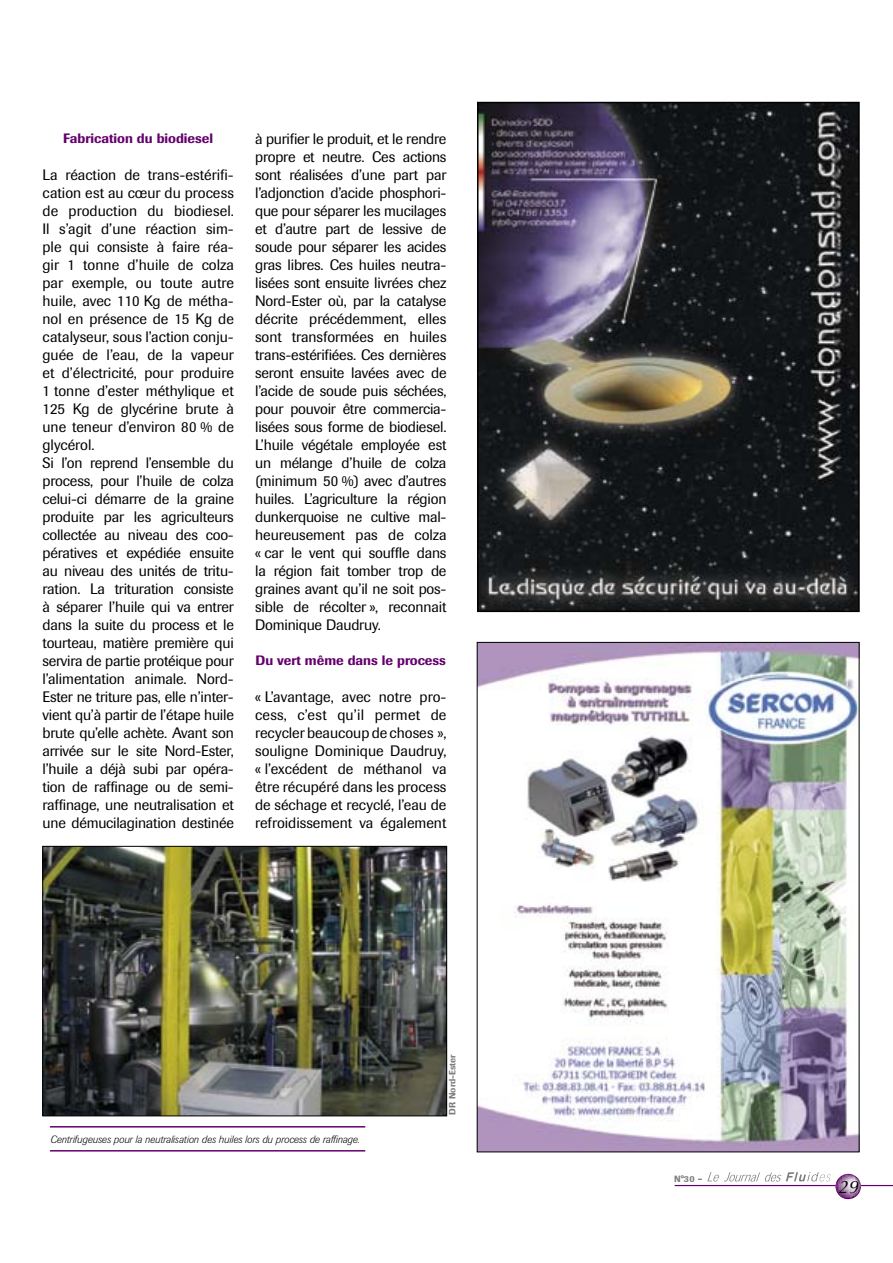
<style>
.page{position:relative;width:893px;height:1263px;background:#fff}
.page>*{position:absolute;margin:0;border:0;box-sizing:border-box;transform-origin:0 0}
.t1{font:italic 18px "Optima";color:#000}
.t2{font:15px/18px "Imago";letter-spacing:-.015em;color:#000;text-align:justify}
.t3{font:500 13.5px "Imago";color:#64006d}
.t4{font:italic 300 10.5px "Imago";color:#000}
.t5{font:500 9px "Imago";color:#7c7c7c}
.s1{font-size:10.5px}
</style>
<div class="page">
<hr style="left:675px;top:1185px;width:218px;height:1px;background:#64006d">
<svg style="left:707px;top:1172px;width:154px;height:27px"></svg>
<img style="left:479px;top:644px;width:378px;height:506px">
<img style="left:480px;top:105px;width:377px;height:504px">
<div style="left:477px;top:102px;width:383px;height:510px;border:2px solid #000"></div>
<hr style="left:50px;top:1126px;width:315px;height:1px;background:#64006d">
<hr style="left:50px;top:1150px;width:315px;height:1px;background:#64006d">
<img style="left:45px;top:848px;width:400px;height:266px">
<div style="left:43px;top:846px;width:404px;height:270px;border:1px solid #000"></div>
<p class="t3" style="left:63px;top:130px;width:152px">Fabrication du biodiesel</p>
<p class="t2" style="left:43px;top:166px;width:193px;text-align:left">La réaction de trans-estérifi&shy;cation est au cœur du process de production du biodiesel.<br>Il s’agit d’une réaction sim&shy;ple qui consiste à faire réa&shy;gir 1 tonne d’huile de colza par exemple, ou toute autre huile, avec 110 Kg de métha&shy;nol en présence de 15 Kg de catalyseur, sous l’action conju&shy;guée de l’eau, de la vapeur et d’électricité, pour produire<br>1 tonne d’ester méthylique et<br>125 Kg de glycérine brute à une teneur d’environ 80 % de glycérol.<br>Si l’on reprend l’ensemble du process, pour l’huile de colza celui-ci démarre de la graine produite par les agriculteurs collectée au niveau des coo&shy;pératives et expédiée ensuite au niveau des unités de tritu&shy;ration. La trituration consiste à séparer l’huile qui va entrer dans la suite du process et le tourteau, matière première qui servira de partie protéique pour l’alimentation animale. Nord-<br>Ester ne triture pas, elle n’inter&shy;vient qu’à partir de l’étape huile brute qu’elle achète. Avant son arrivée sur le site Nord-Ester, l’huile a déjà subi par opéra&shy;tion de raffinage ou de semi&shy;raffinage, une neutralisation et une démucilagination destinée</p>
<p class="t2" style="left:255px;top:130px;width:193px">à purifier le produit, et le rendre propre et neutre. Ces actions sont réalisées d’une part par l’adjonction d’acide phosphori&shy;que pour séparer les mucilages et d’autre part de lessive de soude pour séparer les acides gras libres. Ces huiles neutra&shy;lisées sont ensuite livrées chez Nord-Ester où, par la catalyse décrite précédemment, elles sont transformées en huiles trans-estérifiées. Ces dernières seront ensuite lavées avec de l’acide de soude puis séchées, pour pouvoir être commercia&shy;lisées sous forme de biodiesel.<br>L’huile végétale employée est un mélange d’huile de colza (minimum 50 %) avec d’autres huiles. L’agriculture la région dunkerquoise ne cultive mal&shy;heureusement pas de colza « car le vent qui souffle dans la région fait tomber trop de graines avant qu’il ne soit pos&shy;sible de récolter », reconnait Dominique Daudruy.</p>
<p class="t3" style="left:256px;top:652px;width:192px">Du vert même dans le process</p>
<p class="t2" style="left:255px;top:688px;width:193px">« L’avantage, avec notre pro&shy;cess, c’est qu’il permet de recycler beaucoup de choses », souligne Dominique Daudruy, « l’excédent de méthanol va être récupéré dans les process de séchage et recyclé, l’eau de refroidissement va également</p>
<p class="t5" style="left:447px;top:1115px;width:62px;rotate:-90deg">DR Nord-Ester</p>
<p class="t4" style="left:50px;top:1133px;width:311px">Centrifugeuses pour la neutralisation des huiles lors du process de raffinage.</p>
<p class="t5" style="left:674px;top:1174px;width:30px">N°30 <span class="s1">-</span></p>
<p class="t1" style="left:838px;top:1176px;width:22px">29</p>
</div>
